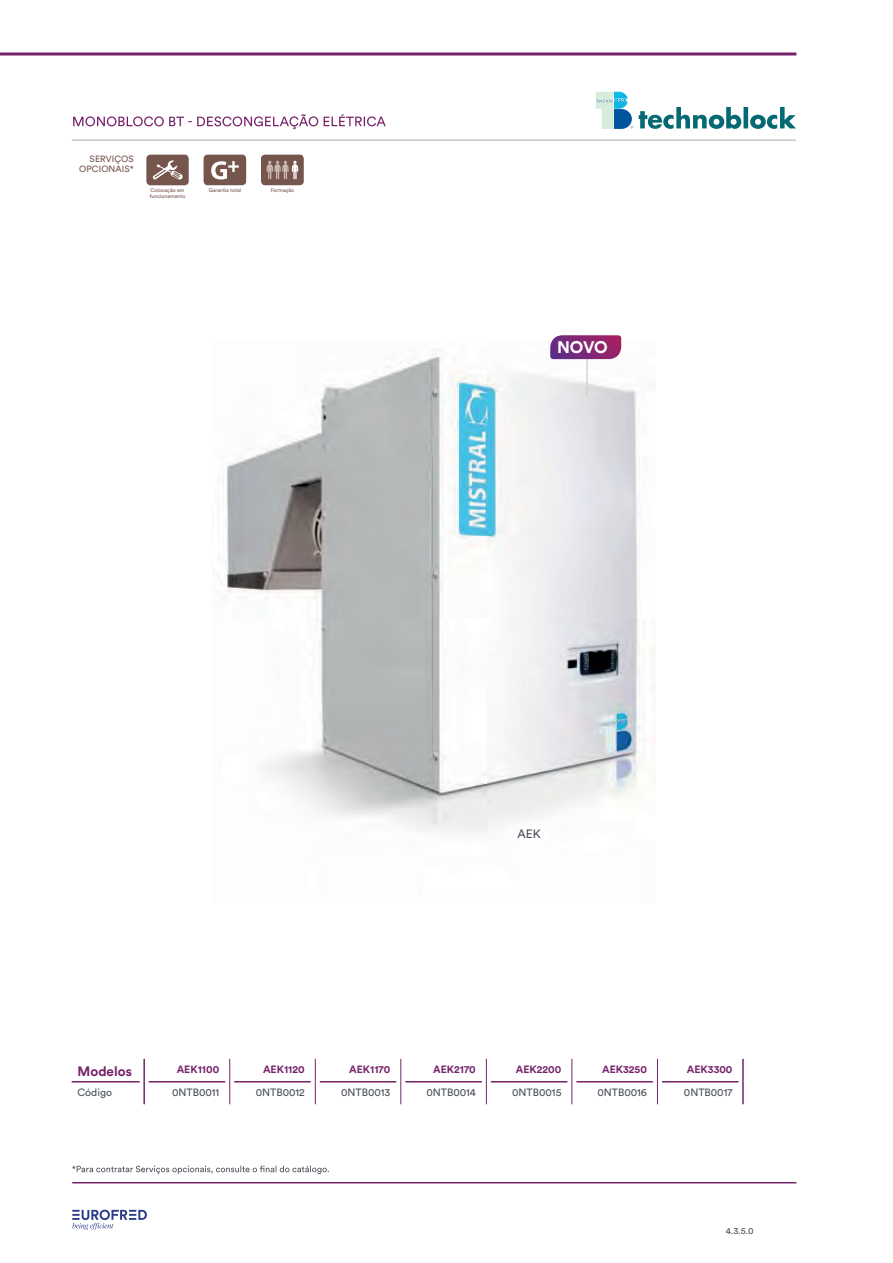
<style>
.page{position:relative;width:893px;height:1263px;background:#fff}
.page>*{position:absolute;margin:0;border:0;box-sizing:border-box;transform-origin:0 0}
.t1{font:700 16.8px "Circular Pro TT";color:#fff}
.t2{font:700 13.5px "Circular Std";color:#762269}
.t3{font:12px "Circular Std";color:#484f57}
.t4{font:10.5px "Circular Std";color:#484f57}
.t5{font:700 10.5px "Circular Std";color:#762269}
.t6{font:9px/10.8px "Circular Std";letter-spacing:.01em;color:#76544f;text-align:right}
.t7{font:9px "Circular Std";color:#484f57}
.t8{font:5.25px "Circular Std";color:#76544f}
.t9{font:5.25px "Circular Std";color:#75554c}
</style>
<div class="page">
<hr style="left:0;top:52px;width:796px;height:3px;background:#762269">
<hr style="left:72px;top:1182px;width:724px;height:1px;background:#762269">
<hr style="left:72px;top:139px;width:724px;height:2px;background:#d1d1d2">
<svg style="left:72px;top:1210px;width:75px;height:20px"></svg>
<svg style="left:72px;top:1165px;width:257px;height:9px"></svg>
<div style="left:261px;top:155px;width:43px;height:30px;background:#75554c;border-radius:4px"></div>
<svg style="left:267px;top:161px;width:31px;height:18px"></svg>
<div style="left:146px;top:155px;width:43px;height:30px;background:#75554c;border-radius:4px"></div>
<svg style="left:153px;top:160px;width:30px;height:20px"></svg>
<div style="left:204px;top:155px;width:42px;height:30px;background:#75554c;border-radius:4px"></div>
<svg style="left:211px;top:161px;width:28px;height:18px"></svg>
<hr style="left:72px;top:140px;width:724px;height:1px;background:#c8ccce">
<svg style="left:73px;top:114px;width:313px;height:15px"></svg>
<svg style="left:229px;top:1059px;width:1px;height:45px"></svg>
<svg style="left:315px;top:1059px;width:1px;height:45px"></svg>
<svg style="left:400px;top:1059px;width:1px;height:45px"></svg>
<svg style="left:486px;top:1059px;width:1px;height:45px"></svg>
<svg style="left:571px;top:1059px;width:1px;height:45px"></svg>
<svg style="left:657px;top:1059px;width:1px;height:45px"></svg>
<hr style="left:143px;top:1059px;width:2px;height:23px;background:#762269">
<hr style="left:143px;top:1082px;width:2px;height:22px;background:#762269">
<hr style="left:742px;top:1059px;width:2px;height:23px;background:#762269">
<hr style="left:742px;top:1082px;width:2px;height:22px;background:#762269">
<hr style="left:72px;top:1081px;width:68px;height:1px;background:#762269">
<hr style="left:149px;top:1081px;width:76px;height:1px;background:#762269">
<hr style="left:234px;top:1081px;width:77px;height:1px;background:#762269">
<hr style="left:405px;top:1081px;width:77px;height:1px;background:#762269">
<hr style="left:320px;top:1081px;width:76px;height:1px;background:#762269">
<hr style="left:491px;top:1081px;width:76px;height:1px;background:#762269">
<hr style="left:576px;top:1081px;width:77px;height:1px;background:#762269">
<hr style="left:662px;top:1081px;width:76px;height:1px;background:#762269">
<img style="left:218px;top:342px;width:437px;height:493px">
<hr style="left:586px;top:346px;width:2px;height:51px;background:#d1d2d2">
<svg style="left:550px;top:335px;width:71px;height:24px"></svg>
<svg style="left:596px;top:92px;width:37px;height:36px"></svg>
<svg style="left:639px;top:107px;width:157px;height:22px"></svg>
<p class="t6" style="left:79px;top:153px;width:56px">SERVIÇOS<br>OPCIONAIS*</p>
<p class="t9" style="left:209px;top:187px;width:34px">Garantia total</p>
<p class="t8" style="left:151px;top:187px;width:35px">Colocação em</p>
<p class="t8" style="left:271px;top:187px;width:25px">Formação</p>
<p class="t8" style="left:150px;top:193px;width:37px">funcionamento</p>
<h1 class="t1" style="left:557px;top:335px;width:52px">NOVO</h1>
<p class="t3" style="left:518px;top:826px;width:25px">AEK</p>
<p class="t2" style="left:78px;top:1062px;width:56px">Modelos</p>
<p class="t5" style="left:177px;top:1063px;width:44px">AEK1100</p>
<p class="t5" style="left:263px;top:1063px;width:43px">AEK1120</p>
<p class="t5" style="left:349px;top:1063px;width:43px">AEK1170</p>
<p class="t5" style="left:433px;top:1063px;width:44px">AEK2170</p>
<p class="t5" style="left:516px;top:1063px;width:47px">AEK2200</p>
<p class="t5" style="left:602px;top:1063px;width:46px">AEK3250</p>
<p class="t5" style="left:687px;top:1063px;width:47px">AEK3300</p>
<p class="t4" style="left:78px;top:1086px;width:36px">Código</p>
<p class="t4" style="left:172px;top:1086px;width:49px">0NTB0011</p>
<p class="t4" style="left:256px;top:1086px;width:51px">0NTB0012</p>
<p class="t4" style="left:341px;top:1086px;width:51px">0NTB0013</p>
<p class="t4" style="left:426px;top:1086px;width:51px">0NTB0014</p>
<p class="t4" style="left:512px;top:1086px;width:51px">0NTB0015</p>
<p class="t4" style="left:597px;top:1086px;width:51px">0NTB0016</p>
<p class="t4" style="left:684px;top:1086px;width:50px">0NTB0017</p>
<p class="t7" style="left:726px;top:1225px;width:29px">4.3.5.0</p>
</div>
